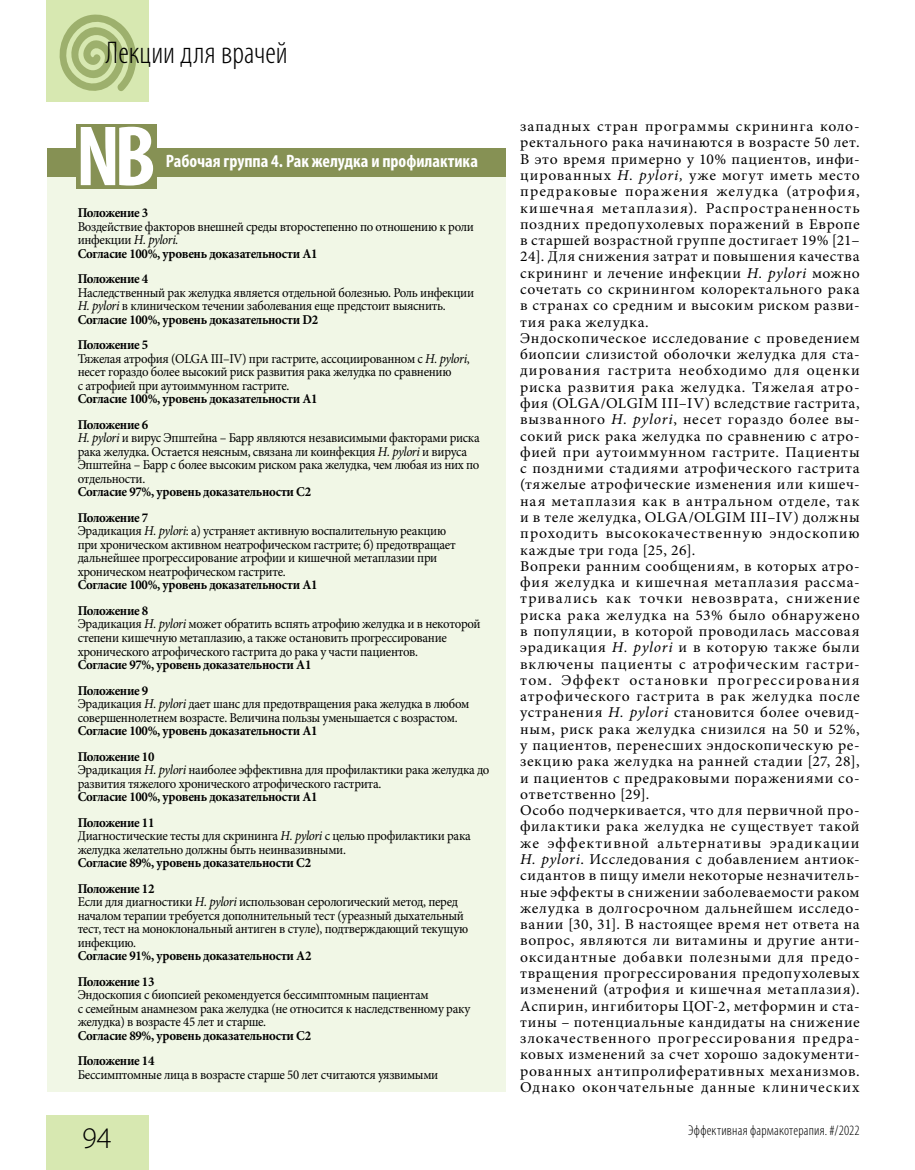
<style>
.page{position:relative;width:915px;height:1170px;background:#fff}
.page>*{position:absolute;margin:0;border:0;box-sizing:border-box;transform-origin:0 0}
.t1{font:700 condensed 86.25px "Myriad Pro";color:#fff}
.t2{font:300 condensed 31.5px "Myriad Pro";color:#000}
.t3{font:300 30px "Myriad Pro";color:#000}
.t4{font:700 condensed 18px "Myriad Pro";color:#fff}
.t5{font:15px/16.4px "Minion Pro";letter-spacing:.045em;color:#000;scale:1.04 1}
.t6{font:300 condensed 14.25px "Myriad Pro";letter-spacing:.015em;color:#000}
.t7{font:13.5px/13.5px "Minion Pro";letter-spacing:-.025em;color:#000;scale:.95 1}
.t8{font:700 13.5px/25.5px "Minion Pro";letter-spacing:-.025em;color:#000;scale:.95 1}
.s1{font-style:italic}
.s2{font-weight:700}
</style>
<div class="page">
<div style="left:47px;top:1114px;width:102px;height:55px;background:#d7e8b1"></div>
<div style="left:47px;top:0;width:102px;height:102px;background:#d7e8b1"></div>
<svg style="left:59px;top:14px;width:78px;height:77px"></svg>
<div style="left:47px;top:174px;width:458px;height:917px;background:#f1f7e6"></div>
<div style="left:47px;top:149px;width:458px;height:28px;background:#869154"></div>
<div style="left:76px;top:124px;width:80px;height:64px;background:#869154"></div>
<h2 class="t2" style="left:106px;top:34px;width:183px">Лекции для врачей</h2>
<h1 class="t1" style="left:76px;top:102px;width:82px">NB</h1>
<p class="t4" style="left:166px;top:150px;width:313px">Рабочая группа 4. Рак желудка и профилактика</p>
<p class="t8" style="left:78px;top:200px;width:76px">Положение 3</p>
<p class="t7" style="left:78px;top:220px;width:418px">Воздействие факторов внешней среды второстепенно по отношению к роли инфекции <span class="s1">H. pylori.<br></span><span class="s2">Согласие 100%, уровень доказательности А1</span></p>
<p class="t8" style="left:78px;top:266px;width:76px">Положение 4</p>
<p class="t7" style="left:78px;top:286px;width:418px">Наследственный рак желудка является отдельной болезнью. Роль инфекции<br><span class="s1">H. pylori</span> в клиническом течении заболевания еще предстоит выяснить.<br><span class="s2">Согласие 100%, уровень доказательности D2</span></p>
<p class="t7" style="left:78px;top:338px;width:414px"><span class="s2">Положение 5<br></span>Тяжелая атрофия (OLGA III–IV) при гастрите, ассоциированном с <span class="s1">H. pylori</span>, несет гораздо более высокий риск развития рака желудка по сравнению<br>с атрофией при аутоиммунном гастрите.</p>
<p class="t8" style="left:78px;top:386px;width:254px">Согласие 100%, уровень доказательности А1<br>Положение 6</p>
<p class="t7" style="left:78px;top:431px;width:424px"><span class="s1">H. pylori</span> и вирус Эпштейна – Барр являются независимыми факторами риска рака желудка. Остается неясным, связана ли коинфекция <span class="s1">H. pylori</span> и вируса Эпштейна – Барр с более высоким риском рака желудка, чем любая из них по отдельности.</p>
<p class="t8" style="left:78px;top:479px;width:247px">Согласие 97%, уровень доказательности С2<br>Положение 7</p>
<p class="t7" style="left:78px;top:524px;width:399px">Эрадикация <span class="s1">H. pylori</span>: а) устраняет активную воспалительную реакцию при хроническом активном неатрофическом гастрите; б) предотвращает дальнейшее прогрессирование атрофии и кишечной метаплазии при хроническом неатрофическом гастрите.</p>
<p class="t8" style="left:78px;top:572px;width:254px">Согласие 100%, уровень доказательности А1<br>Положение 8</p>
<p class="t7" style="left:78px;top:617px;width:425px">Эрадикация <span class="s1">H. pylori</span> может обратить вспять атрофию желудка и в некоторой степени кишечную метаплазию, а также остановить прогрессирование хронического атрофического гастрита до рака у части пациентов.</p>
<p class="t8" style="left:78px;top:651px;width:247px">Согласие 97%, уровень доказательности А1<br>Положение 9</p>
<p class="t7" style="left:78px;top:697px;width:413px">Эрадикация <span class="s1">H. pylori</span> дает шанс для предотвращения рака желудка в любом совершеннолетнем возрасте. Величина пользы уменьшается с возрастом.</p>
<p class="t8" style="left:78px;top:717px;width:254px">Согласие 100%, уровень доказательности А1<br>Положение 10</p>
<p class="t7" style="left:78px;top:763px;width:435px">Эрадикация <span class="s1">H. pylori</span> наиболее эффективна для профилактики рака желудка до развития тяжелого хронического атрофического гастрита.</p>
<p class="t8" style="left:78px;top:783px;width:254px">Согласие 100%, уровень доказательности А1<br>Положение 11</p>
<p class="t7" style="left:78px;top:829px;width:415px">Диагностические тесты для скрининга <span class="s1">H. pylori</span> с целью профилактики рака желудка желательно должны быть неинвазивными.</p>
<p class="t8" style="left:78px;top:849px;width:247px">Согласие 89%, уровень доказательности С2<br>Положение 12</p>
<p class="t7" style="left:78px;top:895px;width:412px">Если для диагностики <span class="s1">H. pylori</span> использован серологический метод, перед началом терапии требуется дополнительный тест (уреазный дыхательный тест, тест на моноклональный антиген в стуле), подтверждающий текущую инфекцию.</p>
<p class="t8" style="left:78px;top:942px;width:247px">Согласие 91%, уровень доказательности А2<br>Положение 13</p>
<p class="t7" style="left:78px;top:988px;width:415px">Эндоскопия с биопсией рекомендуется бессимптомным пациентам<br>с семейным анамнезом рака желудка (не относится к наследственному раку желудка) в возрасте 45 лет и старше.</p>
<p class="t8" style="left:78px;top:1022px;width:247px">Согласие 89%, уровень доказательности С2<br>Положение 14</p>
<p class="t7" style="left:78px;top:1067px;width:381px">Бессимптомные лица в возрасте старше 50 лет считаются уязвимыми</p>
<p class="t5" style="left:520px;top:118px;width:328px">западных стран программы скрининга коло&shy;ректального рака начинаются в возрасте 50 лет.<br>В это время примерно у 10% пациентов, инфи&shy;цированных <span class="s1">H. pylori,</span> уже могут иметь место предраковые поражения желудка (атрофия, кишечная метаплазия)<span class="s1">.</span> Распространенность поздних предопухолевых поражений в Европе в старшей возрастной группе достигает 19% [21– 24]. Для снижения затрат и повышения качества скрининг и лечение инфекции <span class="s1">H. pylori</span> можно сочетать со скринингом колоректального рака в странах со средним и высоким риском разви&shy;тия рака желудка.<br>Эндоскопическое исследование с проведением биопсии слизистой оболочки желудка для ста&shy;дирования гастрита необходимо для оценки риска развития рака желудка. Тяжелая атро&shy;фия (OLGA/OLGIM III–IV) вследствие гастрита, вызванного <span class="s1">H. pylori</span>, несет гораздо более вы&shy;сокий риск рака желудка по сравнению с атро&shy;фией при аутоиммунном гастрите. Пациенты с поздними стадиями атрофического гастрита (тяжелые атрофические изменения или кишеч&shy;ная метаплазия как в антральном отделе, так и в теле желудка, OLGA/OLGIM III–IV) должны проходить высококачественную эндоскопию каждые три года [25, 26].<br>Вопреки ранним сообщениям, в которых атро&shy;фия желудка и кишечная метаплазия рассма&shy;тривались как точки невозврата, снижение риска рака желудка на 53% было обнаружено в популяции, в которой проводилась массовая эрадикация <span class="s1">H. pylori</span> и в которую также были включены пациенты с атрофическим гастри&shy;том. Эффект остановки прогрессирования атрофического гастрита в рак желудка после устранения <span class="s1">H. pylori</span> становится более очевид&shy;ным, риск рака желудка снизился на 50 и 52%, у пациентов, перенесших эндоскопическую ре&shy;зекцию рака желудка на ранней стадии [27, 28], и пациентов с предраковыми поражениями со&shy;ответственно [29].<br>Особо подчеркивается, что для первичной про&shy;филактики рака желудка не существует такой же эффективной альтернативы эрадикации <span class="s1">H. pylori</span>. Исследования с добавлением антиок&shy;сидантов в пищу имели некоторые незначитель&shy;ные эффекты в снижении заболеваемости раком желудка в долгосрочном дальнейшем исследо&shy;вании [30, 31]. В настоящее время нет ответа на вопрос, являются ли витамины и другие анти&shy;оксидантные добавки полезными для предо&shy;твращения прогрессирования предопухолевых изменений (атрофия и кишечная метаплазия).<br>Аспирин, ингибиторы ЦОГ-2, метформин и ста&shy;тины – потенциальные кандидаты на снижение злокачественного прогрессирования предра&shy;ковых изменений за счет хорошо задокументи&shy;рованных антипролиферативных механизмов.<br>Однако окончательные данные клинических</p>
<h3 class="t3" style="left:82px;top:1119px;width:31px">94</h3>
<p class="t6" style="left:688px;top:1121px;width:173px">Эффективная фармакотерапия. #/2022</p>
</div>
